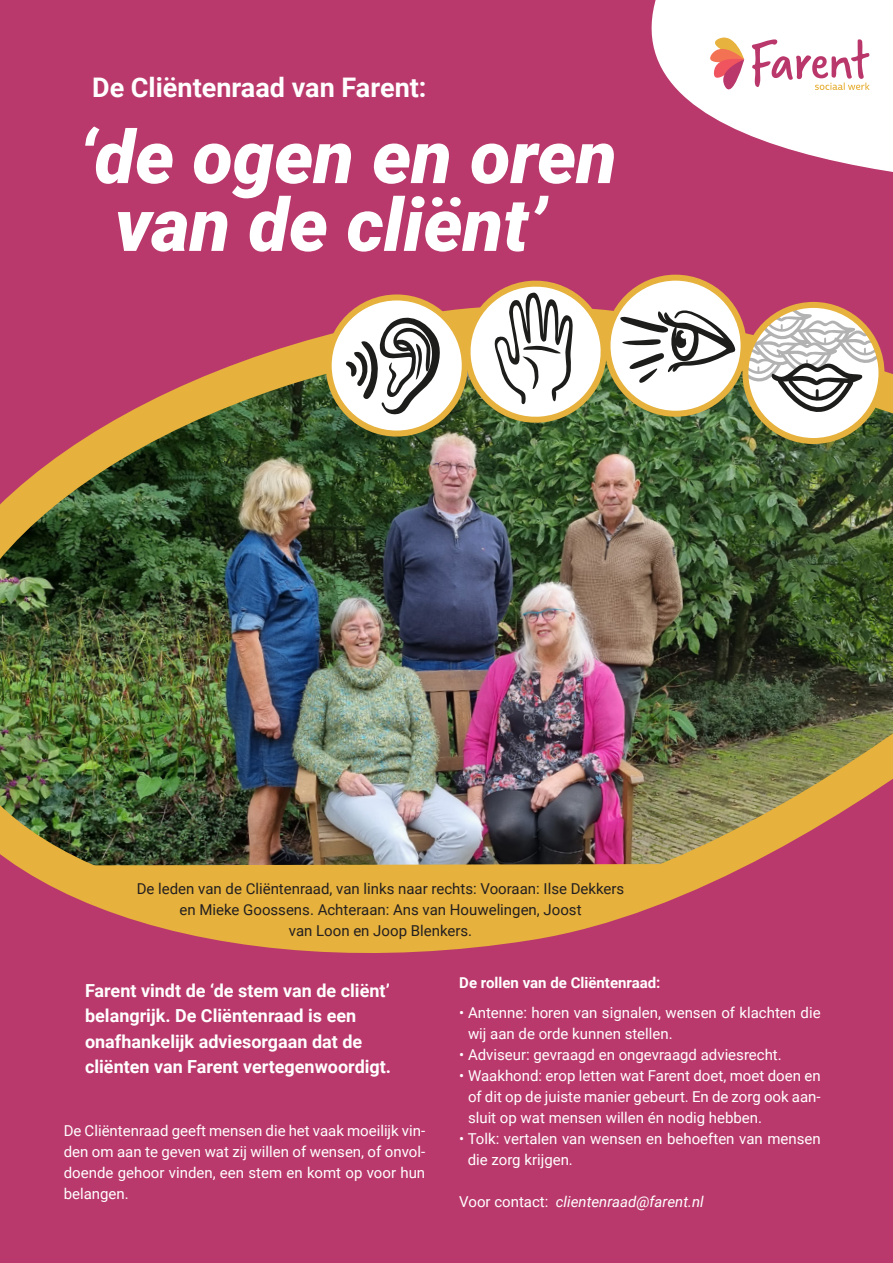
<style>
.page{position:relative;width:893px;height:1263px;background:#ba396c}
.page>*{position:absolute;margin:0;border:0;box-sizing:border-box;transform-origin:0 0}
.t1{font:italic 900 73.5px "Roboto";color:#fff}
.t2{font:700 27px "Roboto";color:#fff}
.t3{font:700 18px/25.5px "Roboto";color:#fff}
.t4{font:15px/21px "Roboto";color:#fff;text-align:justify}
.t5{font:15px "Roboto";color:#231f20}
.t6{font:italic 15px "Roboto";color:#fff}
.t7{font:700 15px "Roboto";color:#fff}
.s1{font-style:normal}
</style>
<div class="page">
<img style="left:0;top:314px;width:893px;height:639px">
<svg style="left:350px;top:0;width:543px;height:314px"></svg>
<svg style="left:710px;top:38px;width:34px;height:52px"></svg>
<svg style="left:752px;top:39px;width:118px;height:51px"></svg>
<svg style="left:329px;top:297px;width:136px;height:137px;background:#faf0da"></svg>
<svg style="left:345px;top:312px;width:97px;height:103px;background:#c0bfbc"></svg>
<div style="left:326px;top:294px;width:142px;height:143px;border:6px solid #e6b13c;border-radius:50%"></div>
<svg style="left:465px;top:281px;width:142px;height:145px;background:#c7b8a6"></svg>
<svg style="left:745px;top:305px;width:136px;height:136px;background:#c9bcb2"></svg>
<div style="left:742px;top:302px;width:142px;height:142px;border:6px solid #e6b13c;border-radius:50%"></div>
<svg style="left:607px;top:278px;width:137px;height:136px;background:#fbf3e2"></svg>
<svg style="left:620px;top:309px;width:116px;height:74px;background:#c3c2c1"></svg>
<div style="left:604px;top:275px;width:143px;height:142px;border:6px solid #e6b13c;border-radius:50%"></div>
<img style="left:0;top:770px;width:884px;height:174px">
<p class="t2" style="left:92px;top:69px;width:336px">De Cliëntenraad van Farent:</p>
<p class="t1" style="left:79px;top:105px;width:540px">‘de ogen en oren</p>
<p class="t1" style="left:115px;top:173px;width:433px">van de cliënt’</p>
<p class="t5" style="left:137px;top:878px;width:489px">De leden van de Cliëntenraad, van links naar rechts: Vooraan: Ilse Dekkers</p>
<p class="t5" style="left:179px;top:899px;width:404px">en Mieke Goossens. Achteraan: Ans van Houwelingen, Joost</p>
<p class="t5" style="left:289px;top:920px;width:185px">van Loon en Joop Blenkers.</p>
<p class="t3" style="left:85px;top:977px;width:308px">Farent vindt de ‘de stem van de cliënt’ belangrijk. De Cliëntenraad is een onafhankelijk adviesorgaan dat de cliënten van Farent vertegenwoordigt.</p>
<p class="t4" style="left:64px;top:1120px;width:363px">De Cliëntenraad geeft mensen die het vaak moeilijk vin&shy;den om aan te geven wat zij willen of wensen, of onvol&shy;doende gehoor vinden, een stem en komt op voor hun belangen.</p>
<p class="t7" style="left:459px;top:972px;width:203px">De rollen van de Cliëntenraad:</p>
<p class="t4" style="left:468px;top:1001px;width:354px;text-indent:-9px">• Antenne: horen van signalen, wensen of klachten die wij aan de orde kunnen stellen.</p>
<p class="t4" style="left:459px;top:1043px;width:324px">• Adviseur: gevraagd en ongevraagd adviesrecht.</p>
<p class="t4" style="left:468px;top:1064px;width:354px;text-indent:-9px">• Waakhond: erop letten wat Farent doet, moet doen en of dit op de juiste manier gebeurt. En de zorg ook aan&shy;sluit op wat mensen willen én nodig hebben.</p>
<p class="t4" style="left:468px;top:1127px;width:354px;text-indent:-8px">• Tolk: vertalen van wensen en behoeften van mensen die zorg krijgen.</p>
<p class="t6" style="left:459px;top:1191px;width:246px"><span class="s1">Voor contact:</span> clientenraad@farent.nl</p>
</div>
